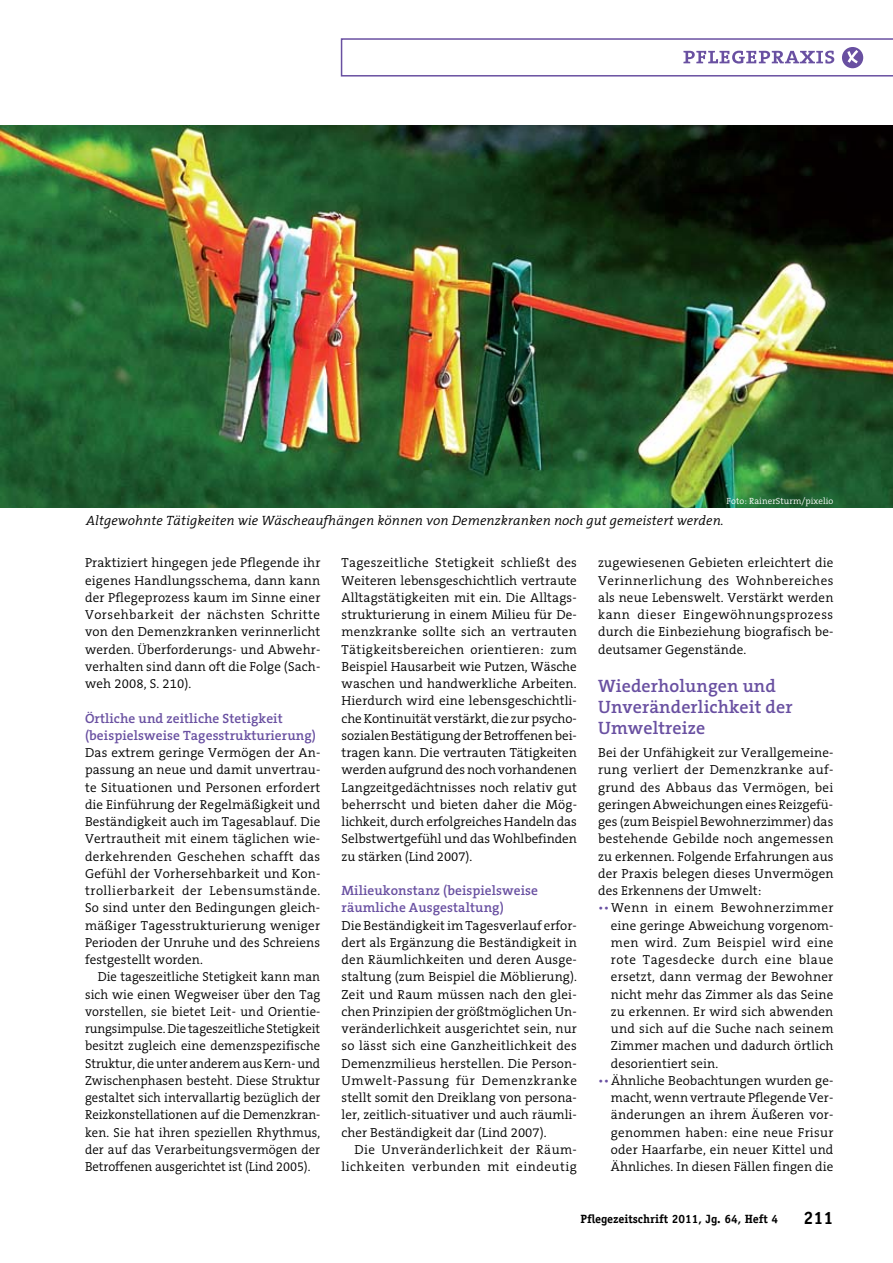
<style>
.page{position:relative;width:893px;height:1263px;background:#fff}
.page>*{position:absolute;margin:0;border:0;box-sizing:border-box;transform-origin:0 0}
.t1{font:600 18px/21px "The Serif B6";letter-spacing:.005em;color:#6950a1}
.t2{font:700 18px "Officina Serif LT";color:#000}
.t3{font:600 13.5px/17.2px "The Serif B6";letter-spacing:.005em;color:#6950a1}
.t4{font:italic 300 13.5px "The Serif B4";letter-spacing:.005em;color:#000}
.t5{font:300 13.2px/17.2px "The Serif B4";letter-spacing:.005em;color:#000;text-align:justify}
.t6{font:300 13.2px/17.2px "The Serif B4";letter-spacing:.035em;color:#000;text-align:right}
.t7{font:700 12px "Officina Serif LT";color:#000}
.t8{font:300 9px "The Serif B4";letter-spacing:.01em;color:#fff}
.s1{color:#6950a1}
</style>
<div class="page">
<svg style="left:341px;top:38px;width:552px;height:39px"></svg>
<img style="left:0;top:126px;width:893px;height:381px">
<p class="t8" style="left:726px;top:496px;width:108px">Foto: RainerSturm/pixelio</p>
<p class="t4" style="left:86px;top:513px;width:639px">Altgewohnte Tätigkeiten wie Wäscheaufhängen können von Demenzkranken noch gut gemeistert werden.</p>
<p class="t5" style="left:85px;top:555px;width:237px">Praktiziert hingegen jede Pflegende ihr eigenes Handlungsschema, dann kann der Pflegeprozess kaum im Sinne einer Vorsehbarkeit der nächsten Schritte von den Demenzkranken verinnerlicht werden. Überforderungs- und Abwehr&shy;verhalten sind dann oft die Folge (Sach&shy;weh 2008, S. 210).</p>
<p class="t3" style="left:85px;top:710px;width:232px">Örtliche und zeitliche Stetigkeit (beispielsweise Tagesstrukturierung)</p>
<p class="t5" style="left:85px;top:744px;width:237px">Das extrem geringe Vermögen der An&shy;passung an neue und damit unvertrau&shy;te Situationen und Personen erfordert die Einführung der Regelmäßigkeit und Beständigkeit auch im Tagesablauf. Die Vertrautheit mit einem täglichen wie&shy;derkehrenden Geschehen schafft das Gefühl der Vorhersehbarkeit und Kon&shy;trollierbarkeit der Lebensumstände.<br>So sind unter den Bedingungen gleich&shy;mäßiger Tagesstrukturierung weniger Perioden der Unruhe und des Schreiens festgestellt worden.</p>
<p class="t5" style="left:85px;top:969px;width:237px;text-indent:13px">Die tageszeitliche Stetigkeit kann man sich wie einen Wegweiser über den Tag vorstellen, sie bietet Leit- und Orientie&shy;rungsimpulse. Die tageszeitliche Stetigkeit besitzt zugleich eine demenzspezifische Struktur, die unter anderem aus Kern- und Zwischenphasen besteht. Diese Struktur gestaltet sich intervallartig bezüglich der Reizkonstellationen auf die Demenzkran&shy;ken. Sie hat ihren speziellen Rhythmus, der auf das Verarbeitungsvermögen der Betroffenen ausgerichtet ist (Lind 2005).</p>
<p class="t5" style="left:342px;top:555px;width:237px">Tageszeitliche Stetigkeit schließt des Weiteren lebensgeschichtlich vertraute Alltagstätigkeiten mit ein. Die Alltags&shy;strukturierung in einem Milieu für De&shy;menzkranke sollte sich an vertrauten Tätigkeitsbereichen orientieren: zum Beispiel Hausarbeit wie Putzen, Wäsche waschen und handwerkliche Arbeiten.<br>Hierdurch wird eine lebensgeschichtli&shy;che Kontinuität verstärkt, die zur psycho&shy;sozialen Bestätigung der Betroffenen bei&shy;tragen kann. Die vertrauten Tätigkeiten werden aufgrund des noch vorhandenen Langzeitgedächtnisses noch relativ gut beherrscht und bieten daher die Mög&shy;lichkeit, durch erfolgreiches Handeln das Selbstwertgefühl und das Wohlbefinden zu stärken (Lind 2007).</p>
<p class="t3" style="left:342px;top:882px;width:198px">Milieukonstanz (beispielsweise räumliche Ausgestaltung)</p>
<p class="t5" style="left:342px;top:917px;width:237px">Die Beständigkeit im Tagesverlauf erfor&shy;dert als Ergänzung die Beständigkeit in den Räumlichkeiten und deren Ausge&shy;staltung (zum Beispiel die Möblierung).<br>Zeit und Raum müssen nach den glei&shy;chen Prinzipien der größtmöglichen Un&shy;veränderlichkeit ausgerichtet sein, nur so lässt sich eine Ganzheitlichkeit des Demenzmilieus herstellen. Die Person-Umwelt-Passung für Demenzkranke stellt somit den Dreiklang von persona&shy;ler, zeitlich-situativer und auch räumli&shy;cher Beständigkeit dar (Lind 2007).</p>
<p class="t6" style="left:342px;top:1141px;width:237px">Die Unveränderlichkeit der Räum&shy;lichkeiten verbunden mit eindeutig</p>
<p class="t5" style="left:598px;top:555px;width:237px">zugewiesenen Gebieten erleichtert die Verinnerlichung des Wohnbereiches als neue Lebenswelt. Verstärkt werden kann dieser Eingewöhnungsprozess durch die Einbeziehung biografisch be&shy;deutsamer Gegenstände.</p>
<h1 class="t1" style="left:598px;top:676px;width:196px">Wiederholungen und<br>Unveränderlichkeit der<br>Umweltreize</h1>
<p class="t5" style="left:598px;top:744px;width:237px">Bei der Unfähigkeit zur Verallgemeine&shy;rung verliert der Demenzkranke auf&shy;grund des Abbaus das Vermögen, bei geringen Abweichungen eines Reizgefü&shy;ges (zum Beispiel Bewohnerzimmer) das bestehende Gebilde noch angemessen zu erkennen. Folgende Erfahrungen aus der Praxis belegen dieses Unvermögen des Erkennens der Umwelt:</p>
<p class="t5" style="left:611px;top:900px;width:224px;text-indent:-13px"><span class="s1">••</span> Wenn in einem Bewohnerzimmer eine geringe Abweichung vorgenom&shy;men wird. Zum Beispiel wird eine rote Tagesdecke durch eine blaue ersetzt, dann vermag der Bewohner nicht mehr das Zimmer als das Seine zu erkennen. Er wird sich abwenden und sich auf die Suche nach seinem Zimmer machen und dadurch örtlich desorientiert sein.</p>
<p class="t5" style="left:611px;top:1072px;width:224px;text-indent:-13px"><span class="s1">••</span> Ähnliche Beobachtungen wurden ge&shy;macht, wenn vertraute Pflegende Ver&shy;änderungen an ihrem Äußeren vor&shy;genommen haben: eine neue Frisur oder Haarfarbe, ein neuer Kittel und Ähnliches. In diesen Fällen fingen die</p>
<p class="t7" style="left:580px;top:1212px;width:199px">Pflegezeitschrift 2011, Jg. 64, Heft 4</p>
<h1 class="t2" style="left:803px;top:1206px;width:32px">211</h1>
</div>
